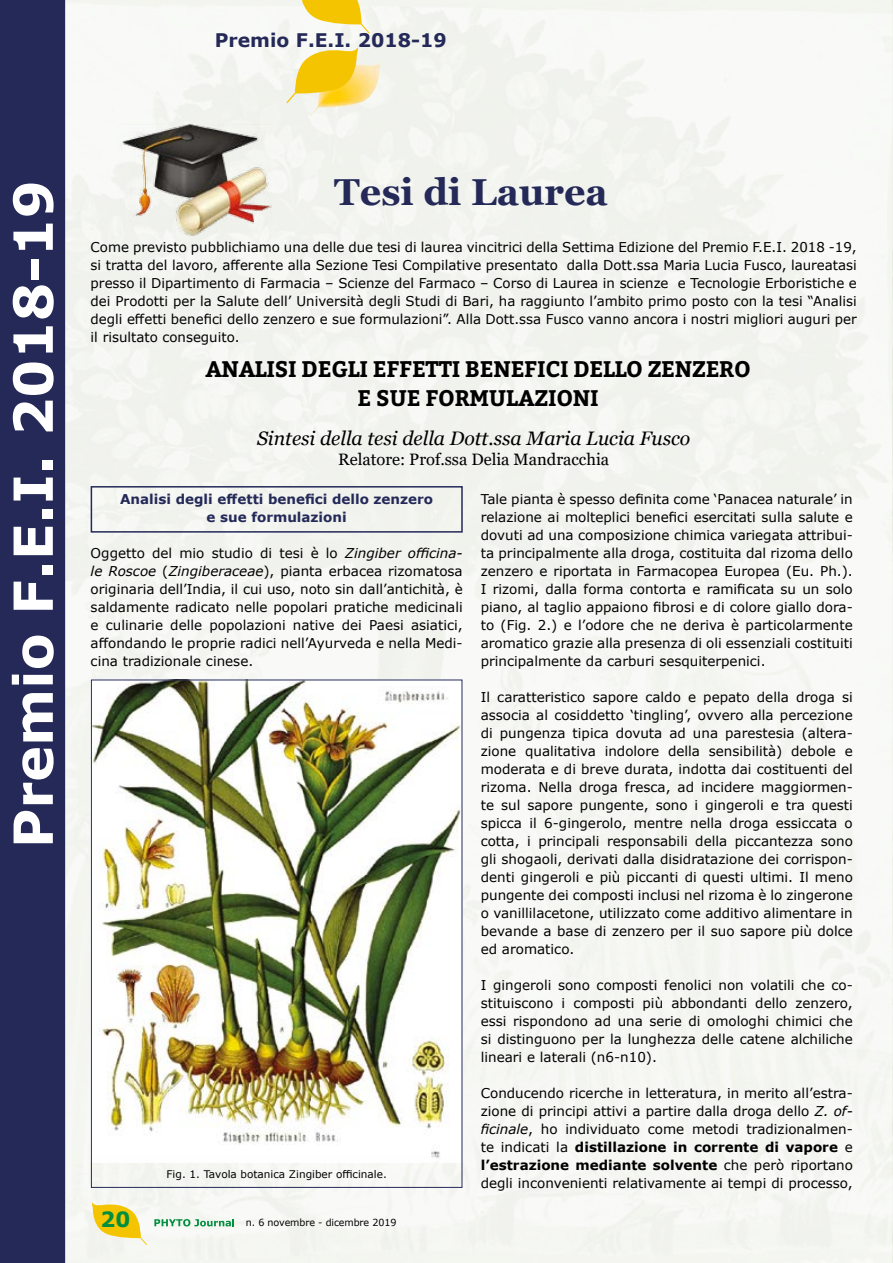
<style>
.page{position:relative;width:893px;height:1263px;background:#fff}
.page>*{position:absolute;margin:0;border:0;box-sizing:border-box;transform-origin:0 0}
.t1{font:700 54px "Verdana";color:#fff}
.t2{font:700 37.5px "Georgia";color:#242958}
.t3{font:700 22.5px/28.5px "Bitter";letter-spacing:-.01em;color:#000;text-align:center}
.t4{font:700 21px "Verdana";color:#008e3f}
.t5{font:italic 19.5px "Georgia";color:#000}
.t6{font:700 18.75px "Verdana";color:#242958}
.t7{font:16.5px "Georgia";color:#000}
.t8{font:13.5px/18px "Verdana";color:#000;text-align:justify}
.t9{font:700 13.5px/18px "Verdana";color:#242958;text-align:center}
.t10{font:10.5px "Verdana";color:#000}
.t11{font:9.75px "Verdana";letter-spacing:-.01em;color:#000}
.s1{font-style:italic}
.s2{font-weight:700}
</style>
<div class="page">
<div style="left:65px;top:0;width:828px;height:1263px;background:#f5f6f1"></div>
<div style="left:0;top:0;width:65px;height:1263px;background:#242958"></div>
<img style="left:119px;top:124px;width:152px;height:112px">
<div style="left:91px;top:486px;width:372px;height:47px;border:2px solid #242958"></div>
<img style="left:91px;top:679px;width:372px;height:483px">
<svg style="left:91px;top:1202px;width:56px;height:43px"></svg>
<svg style="left:154px;top:1219px;width:80px;height:7px"></svg>
<svg style="left:298px;top:0;width:72px;height:33px"></svg>
<img style="left:309px;top:62px;width:73px;height:55px">
<svg style="left:286px;top:47px;width:73px;height:56px"></svg>
<h3 class="t6" style="left:215px;top:27px;width:233px">Premio F.E.I. 2018-19</h3>
<h1 class="t1" style="left:-5px;top:848px;width:670px;rotate:-90deg">Premio F.E.I. 2018-19</h1>
<h2 class="t2" style="left:334px;top:168px;width:275px">Tesi di Laurea</h2>
<p class="t8" style="left:91px;top:238px;width:768px">Come previsto pubblichiamo una delle due tesi di laurea vincitrici della Settima Edizione del Premio F.E.I. 2018 -19, si tratta del lavoro, afferente alla Sezione Tesi Compilative presentato dalla Dott.ssa Maria Lucia Fusco, laureatasi presso il Dipartimento di Farmacia – Scienze del Farmaco – Corso di Laurea in scienze e Tecnologie Erboristiche e dei Prodotti per la Salute dell’ Università degli Studi di Bari, ha raggiunto l’ambito primo posto con la tesi “Analisi degli effetti benefici dello zenzero e sue formulazioni”. Alla Dott.ssa Fusco vanno ancora i nostri migliori auguri per il risultato conseguito.</p>
<h3 class="t3" style="left:206px;top:355px;width:547px">ANALISI DEGLI EFFETTI BENEFICI DELLO ZENZERO<br>E SUE FORMULAZIONI</h3>
<h3 class="t5" style="left:257px;top:426px;width:435px">Sintesi della tesi della Dott.ssa Maria Lucia Fusco</h3>
<p class="t7" style="left:338px;top:449px;width:272px">Relatore: Prof.ssa Delia Mandracchia</p>
<p class="t9" style="left:120px;top:490px;width:315px">Analisi degli effetti benefici dello zenzero e sue formulazioni</p>
<p class="t8" style="left:91px;top:544px;width:374px">Oggetto del mio studio di tesi è lo <span class="s1">Zingiber officina&shy;le Roscoe</span> (<span class="s1">Zingiberaceae</span>), pianta erbacea rizomatosa originaria dell’India, il cui uso, noto sin dall’antichità, è saldamente radicato nelle popolari pratiche medicinali e culinarie delle popolazioni native dei Paesi asiatici, affondando le proprie radici nell’Ayurveda e nella Medi&shy;cina tradizionale cinese.</p>
<p class="t10" style="left:167px;top:1167px;width:222px">Fig. 1. Tavola botanica Zingiber officinale.</p>
<h3 class="t4" style="left:101px;top:1205px;width:31px">20</h3>
<p class="t11" style="left:246px;top:1216px;width:152px">n. 6 novembre - dicembre 2019</p>
<p class="t8" style="left:481px;top:490px;width:374px">Tale pianta è spesso definita come ‘Panacea naturale’ in relazione ai molteplici benefici esercitati sulla salute e dovuti ad una composizione chimica variegata attribui&shy;ta principalmente alla droga, costituita dal rizoma dello zenzero e riportata in Farmacopea Europea (Eu. Ph.).<br>I rizomi, dalla forma contorta e ramificata su un solo piano, al taglio appaiono fibrosi e di colore giallo dora&shy;to (Fig. 2.) e l’odore che ne deriva è particolarmente aromatico grazie alla presenza di oli essenziali costituiti principalmente da carburi sesquiterpenici.</p>
<p class="t8" style="left:481px;top:688px;width:374px">Il caratteristico sapore caldo e pepato della droga si associa al cosiddetto ‘tingling’, ovvero alla percezione di pungenza tipica dovuta ad una parestesia (altera&shy;zione qualitativa indolore della sensibilità) debole e moderata e di breve durata, indotta dai costituenti del rizoma. Nella droga fresca, ad incidere maggiormen&shy;te sul sapore pungente, sono i gingeroli e tra questi spicca il 6-gingerolo, mentre nella droga essiccata o cotta, i principali responsabili della piccantezza sono gli shogaoli, derivati dalla disidratazione dei corrispon&shy;denti gingeroli e più piccanti di questi ultimi. Il meno pungente dei composti inclusi nel rizoma è lo zingerone o vanillilacetone, utilizzato come additivo alimentare in bevande a base di zenzero per il suo sapore più dolce ed aromatico.</p>
<p class="t8" style="left:481px;top:976px;width:374px">I gingeroli sono composti fenolici non volatili che co&shy;stituiscono i composti più abbondanti dello zenzero, essi rispondono ad una serie di omologhi chimici che si distinguono per la lunghezza delle catene alchiliche lineari e laterali (n6-n10).</p>
<p class="t8" style="left:481px;top:1084px;width:374px">Conducendo ricerche in letteratura, in merito all’estra&shy;zione di principi attivi a partire dalla droga dello <span class="s1">Z. of&shy;ficinale</span>, ho individuato come metodi tradizionalmen&shy;te indicati la <span class="s2">distillazione in corrente di vapore</span> e <span class="s2">l’estrazione mediante solvente</span> che però riportano degli inconvenienti relativamente ai tempi di processo,</p>
</div>
